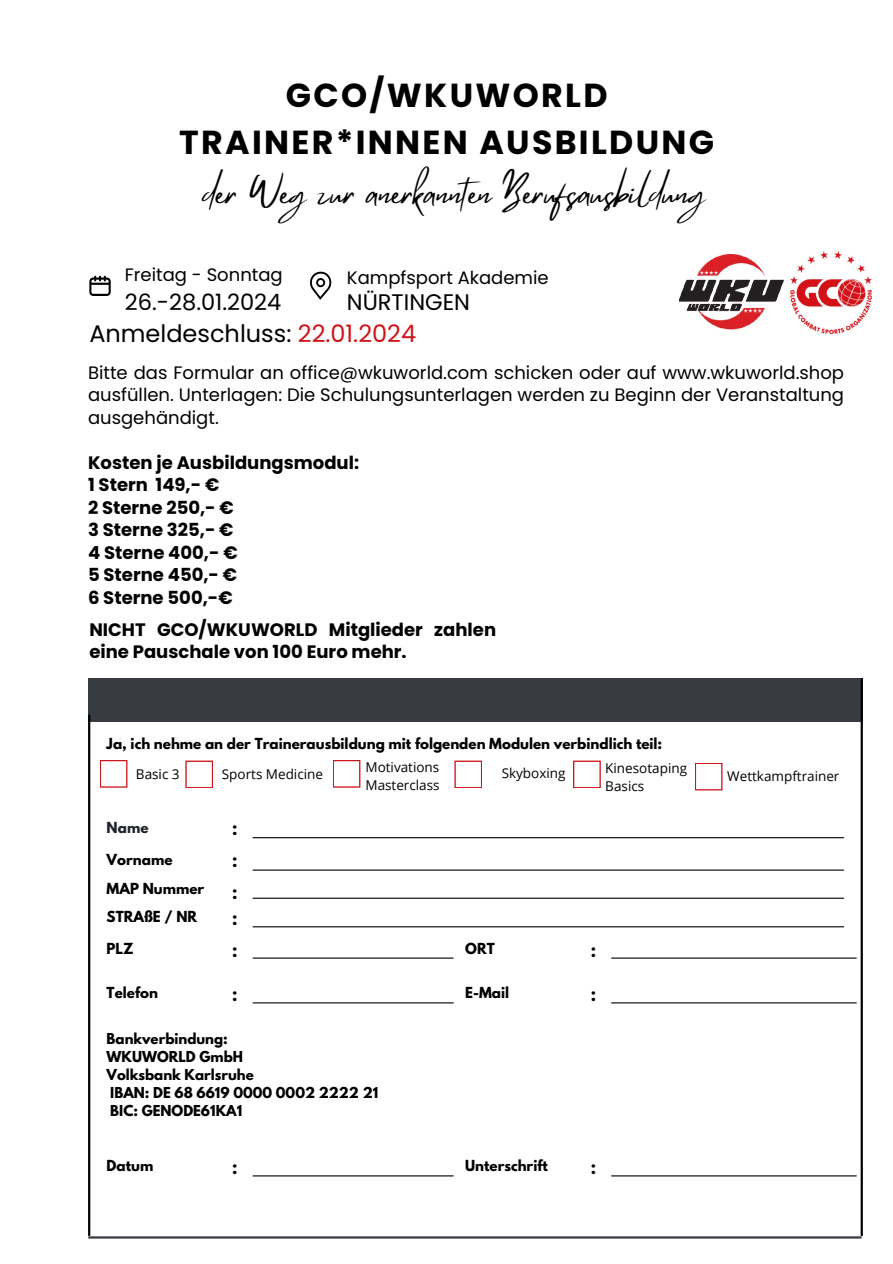
<style>
.page{position:relative;width:893px;height:1264px;background:#fff}
.page>*{position:absolute;margin:0;border:0;box-sizing:border-box;transform-origin:0 0}
.t1{font:700 33.3px/46.2px "Poppins";letter-spacing:.07em;color:#000;text-align:center}
.t2{font:33.15px "Mistrully";color:#000}
.t3{font:24px "Poppins";color:#000}
.t4{font:22.5px "Poppins";color:#000}
.t5{font:18px/22.5px "Poppins";color:#000;text-align:justify}
.t6{font:700 18px/22.5px "Poppins";color:#000}
.t7{font:700 18px/31.5px "Montserrat";color:#000}
.t8{font:700 13.5px/28.7px "League Spartan";color:#000}
.t9{font:13.5px/18px "Open Sans";color:#000}
.t10{font:700 13.5px "League Spartan";color:#1e232b}
.t11{font:700 13.35px/17.9px "League Spartan";color:#000}
.s1{color:#cd1419}
</style>
<div class="page">
<svg style="left:310px;top:272px;width:21px;height:28px"></svg>
<svg style="left:89px;top:276px;width:22px;height:20px"></svg>
<img style="left:790px;top:252px;width:81px;height:82px">
<img style="left:679px;top:255px;width:104px;height:75px">
<div style="left:88px;top:677px;width:774px;height:44px;background:#383b42"></div>
<hr style="left:88px;top:715px;width:2px;height:520px;background:#000">
<hr style="left:860px;top:679px;width:2px;height:556px;background:#000">
<svg style="left:100px;top:760px;width:27px;height:27px"></svg>
<svg style="left:185px;top:760px;width:28px;height:28px"></svg>
<svg style="left:333px;top:760px;width:27px;height:27px"></svg>
<svg style="left:454px;top:760px;width:28px;height:28px"></svg>
<svg style="left:573px;top:760px;width:27px;height:28px"></svg>
<hr style="left:253px;top:837px;width:590px;height:1px;background:#000">
<hr style="left:253px;top:926px;width:590px;height:1px;background:#000">
<hr style="left:253px;top:897px;width:590px;height:1px;background:#000">
<hr style="left:253px;top:869px;width:590px;height:1px;background:#000">
<hr style="left:89px;top:1236px;width:771px;height:2px;background:#383b42">
<hr style="left:253px;top:957px;width:200px;height:1px;background:#000">
<hr style="left:611px;top:957px;width:245px;height:1px;background:#000">
<hr style="left:253px;top:1002px;width:200px;height:1px;background:#000">
<hr style="left:611px;top:1002px;width:245px;height:1px;background:#000">
<hr style="left:253px;top:1175px;width:200px;height:1px;background:#000">
<hr style="left:611px;top:1175px;width:245px;height:1px;background:#000">
<svg style="left:695px;top:763px;width:27px;height:27px"></svg>
<h1 class="t1" style="left:179px;top:73px;width:536px">GCO/WKUWORLD<br>TRAINER*INNEN AUSBILDUNG</h1>
<h2 class="t2" style="left:203px;top:167px;width:503px">der Weg zur anerkannten Berufsausbildung</h2>
<p class="t5" style="left:125px;top:263px;width:159px">Freitag - Sonntag</p>
<p class="t5" style="left:347px;top:266px;width:203px">Kampfsport Akademie</p>
<h3 class="t3" style="left:89px;top:316px;width:328px">Anmeldeschluss: <span class="s1">22.01.2024</span></h3>
<p class="t5" style="left:88px;top:361px;width:757px">Bitte das Formular an office@wkuworld.com schicken oder auf www.wkuworld.shop ausfüllen. Unterlagen: Die Schulungsunterlagen werden zu Beginn der Veranstaltung ausgehändigt.</p>
<p class="t6" style="left:88px;top:451px;width:272px">Kosten je Ausbildungsmodul:<br>1 Stern 149,- €<br>2 Sterne 250,- €<br>3 Sterne 325,- €<br>4 Sterne 400,- €<br>5 Sterne 450,- €<br>6 Sterne 500,-€</p>
<p class="t4" style="left:347px;top:286px;width:125px">NÜRTINGEN</p>
<p class="t4" style="left:125px;top:286px;width:158px">26.-28.01.2024</p>
<p class="t6" style="left:89px;top:618px;width:408px">NICHT GCO/WKUWORLD Mitglieder zahlen eine Pauschale von 100 Euro mehr.</p>
<p class="t8" style="left:107px;top:730px;width:557px">Ja, ich nehme an der Trainerausbildung mit folgenden Modulen verbindlich teil:</p>
<p class="t9" style="left:365px;top:757px;width:76px">Motivations<br>Masterclass</p>
<p class="t9" style="left:501px;top:764px;width:65px">Skyboxing</p>
<p class="t9" style="left:605px;top:758px;width:83px">Kinesotaping<br>Basics</p>
<p class="t10" style="left:107px;top:820px;width:43px">Name</p>
<p class="t7" style="left:232px;top:812px;width:6px">:</p>
<p class="t8" style="left:107px;top:847px;width:99px">Vorname<br>MAP Nummer<br>STRAßE / NR</p>
<p class="t7" style="left:232px;top:845px;width:6px">: :</p>
<p class="t9" style="left:136px;top:764px;width:45px">Basic 3</p>
<p class="t9" style="left:222px;top:764px;width:103px">Sports Medicine</p>
<p class="t7" style="left:232px;top:903px;width:6px">:</p>
<p class="t8" style="left:107px;top:935px;width:29px">PLZ</p>
<p class="t7" style="left:232px;top:934px;width:6px">:</p>
<p class="t8" style="left:465px;top:935px;width:31px">ORT</p>
<p class="t7" style="left:591px;top:934px;width:6px">:</p>
<p class="t8" style="left:107px;top:980px;width:53px">Telefon</p>
<p class="t7" style="left:232px;top:979px;width:6px">:</p>
<p class="t8" style="left:465px;top:980px;width:45px">E-Mail</p>
<p class="t7" style="left:591px;top:979px;width:6px">:</p>
<p class="t11" style="left:107px;top:1031px;width:273px">Bankverbindung:<br>WKUWORLD GmbH<br>Volksbank Karlsruhe<br>IBAN: DE 68 6619 0000 0002 2222 21<br>BIC: GENODE61KA1</p>
<p class="t8" style="left:107px;top:1153px;width:48px">Datum</p>
<p class="t7" style="left:232px;top:1152px;width:6px">:</p>
<p class="t8" style="left:465px;top:1153px;width:84px">Unterschrift</p>
<p class="t7" style="left:591px;top:1152px;width:6px">:</p>
<p class="t9" style="left:727px;top:766px;width:114px">Wettkampftrainer</p>
</div>
